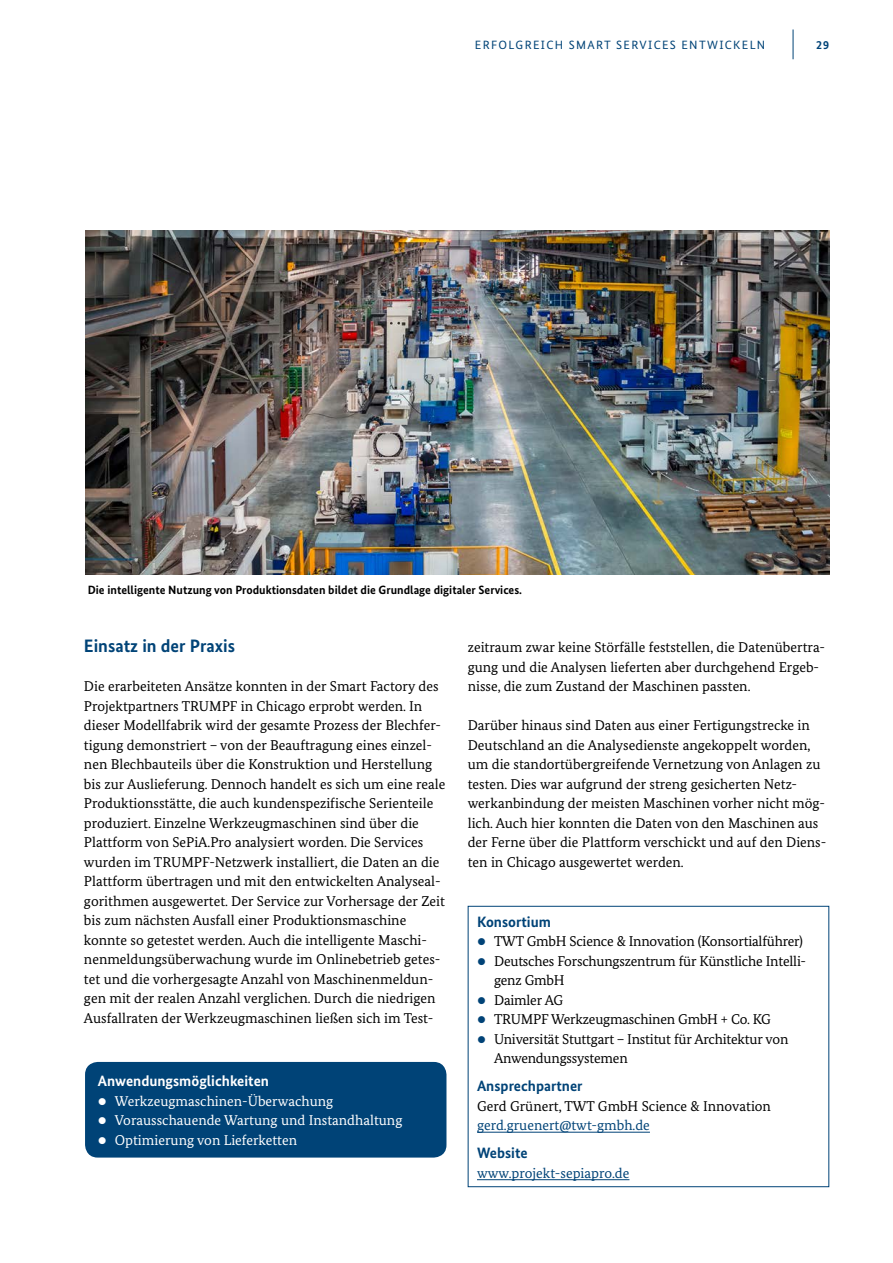
<style>
.page{position:relative;width:893px;height:1263px;background:#fff}
.page>*{position:absolute;margin:0;border:0;box-sizing:border-box;transform-origin:0 0}
.t1{font:700 18px "Bundes Sans";color:#004377}
.t2{font:700 15px "Bundes Sans";color:#004377}
.t3{font:700 15px "Bundes Sans";color:#fff}
.t4{font:14.25px/19.5px "Bundes Serif";color:#000}
.t5{font:14.25px "Bundes Serif";color:#fff}
.t6{font:14.25px "Bundes Serif";color:#004377}
.t7{font:700 12px "Bundes Sans";color:#000}
.t8{font:12px "Bundes Sans";letter-spacing:.11em;color:#004377}
.t9{font:700 12px "Bundes Sans";color:#004377}
.s1{color:#004377}
</style>
<div class="page">
<svg style="left:793px;top:30px;width:1px;height:29px"></svg>
<hr style="left:477px;top:1132px;width:173px;height:1px;background:#004377">
<hr style="left:477px;top:1179px;width:152px;height:1px;background:#004377">
<div style="left:468px;top:906px;width:361px;height:281px;border:1px solid #004377"></div>
<div style="left:85px;top:1062px;width:361px;height:95px;background:#004377;border-radius:13px"></div>
<img style="left:85px;top:231px;width:744px;height:343px">
<p class="t8" style="left:475px;top:37px;width:292px">ERFOLGREICH SMART SERVICES ENTWICKELN</p>
<p class="t9" style="left:816px;top:37px;width:15px">29</p>
<p class="t7" style="left:88px;top:582px;width:436px">Die intelligente Nutzung von Produktionsdaten bildet die Grundlage digitaler Services.</p>
<h3 class="t1" style="left:84px;top:635px;width:153px">Einsatz in der Praxis</h3>
<p class="t4" style="left:84px;top:677px;width:363px">Die erarbeiteten Ansätze konnten in der Smart Factory des Projektpartners TRUMPF in Chicago erprobt werden. In dieser Modellfabrik wird der gesamte Prozess der Blechfer&shy;tigung demonstriert – von der Beauftragung eines einzel&shy;nen Blechbauteils über die Konstruktion und Herstellung bis zur Auslieferung. Dennoch handelt es sich um eine reale Produktionsstätte, die auch kundenspezifische Serienteile produziert. Einzelne Werkzeugmaschinen sind über die Plattform von SePiA.Pro analysiert worden. Die Services wurden im TRUMPF-Netzwerk installiert, die Daten an die Plattform übertragen und mit den entwickelten Analyseal&shy;gorithmen ausgewertet. Der Service zur Vorhersage der Zeit bis zum nächsten Ausfall einer Produktionsmaschine konnte so getestet werden. Auch die intelligente Maschi&shy;nenmeldungsüberwachung wurde im Onlinebetrieb getes&shy;tet und die vorhergesagte Anzahl von Maschinenmeldun&shy;gen mit der realen Anzahl verglichen. Durch die niedrigen Ausfallraten der Werkzeugmaschinen ließen sich im Test-</p>
<h4 class="t3" style="left:98px;top:1072px;width:173px">Anwendungsmöglichkeiten</h4>
<p class="t5" style="left:98px;top:1092px;width:237px">• Werkzeugmaschinen-Überwachung</p>
<p class="t5" style="left:98px;top:1112px;width:306px">• Vorausschauende Wartung und Instandhaltung</p>
<p class="t5" style="left:98px;top:1131px;width:201px">• Optimierung von Lieferketten</p>
<p class="t4" style="left:468px;top:638px;width:359px">zeitraum zwar keine Störfälle feststellen, die Datenübertra&shy;gung und die Analysen lieferten aber durchgehend Ergeb&shy;nisse, die zum Zustand der Maschinen passten.</p>
<p class="t4" style="left:468px;top:716px;width:360px">Darüber hinaus sind Daten aus einer Fertigungstrecke in Deutschland an die Analysedienste angekoppelt worden, um die standortübergreifende Vernetzung von Anlagen zu testen. Dies war aufgrund der streng gesicherten Netz&shy;werkanbindung der meisten Maschinen vorher nicht mög&shy;lich. Auch hier konnten die Daten von den Maschinen aus der Ferne über die Plattform verschickt und auf den Diens&shy;ten in Chicago ausgewertet werden.</p>
<p class="t2" style="left:477px;top:912px;width:75px">Konsortium</p>
<p class="t4" style="left:477px;top:931px;width:328px"><span class="s1">•</span> TWT GmbH Science &amp; Innovation (Konsortialführer)</p>
<p class="t4" style="left:494px;top:951px;width:314px;text-indent:-17px"><span class="s1">•</span> Deutsches Forschungszentrum für Künstliche Intelli&shy;genz GmbH</p>
<p class="t4" style="left:477px;top:990px;width:88px"><span class="s1">•</span> Daimler AG</p>
<p class="t4" style="left:477px;top:1009px;width:296px"><span class="s1">•</span> TRUMPF Werkzeugmaschinen GmbH + Co. KG</p>
<p class="t4" style="left:494px;top:1029px;width:296px;text-indent:-17px"><span class="s1">•</span> Universität Stuttgart – Institut für Architektur von<br>Anwendungssystemen</p>
<p class="t2" style="left:477px;top:1077px;width:107px">Ansprechpartner</p>
<p class="t4" style="left:477px;top:1096px;width:295px">Gerd Grünert, TWT GmbH Science &amp; Innovation</p>
<p class="t6" style="left:477px;top:1117px;width:174px">gerd.gruenert@twt-gmbh.de</p>
<p class="t2" style="left:477px;top:1144px;width:52px">Website</p>
<p class="t6" style="left:477px;top:1164px;width:154px">www.projekt-sepiapro.de</p>
</div>
